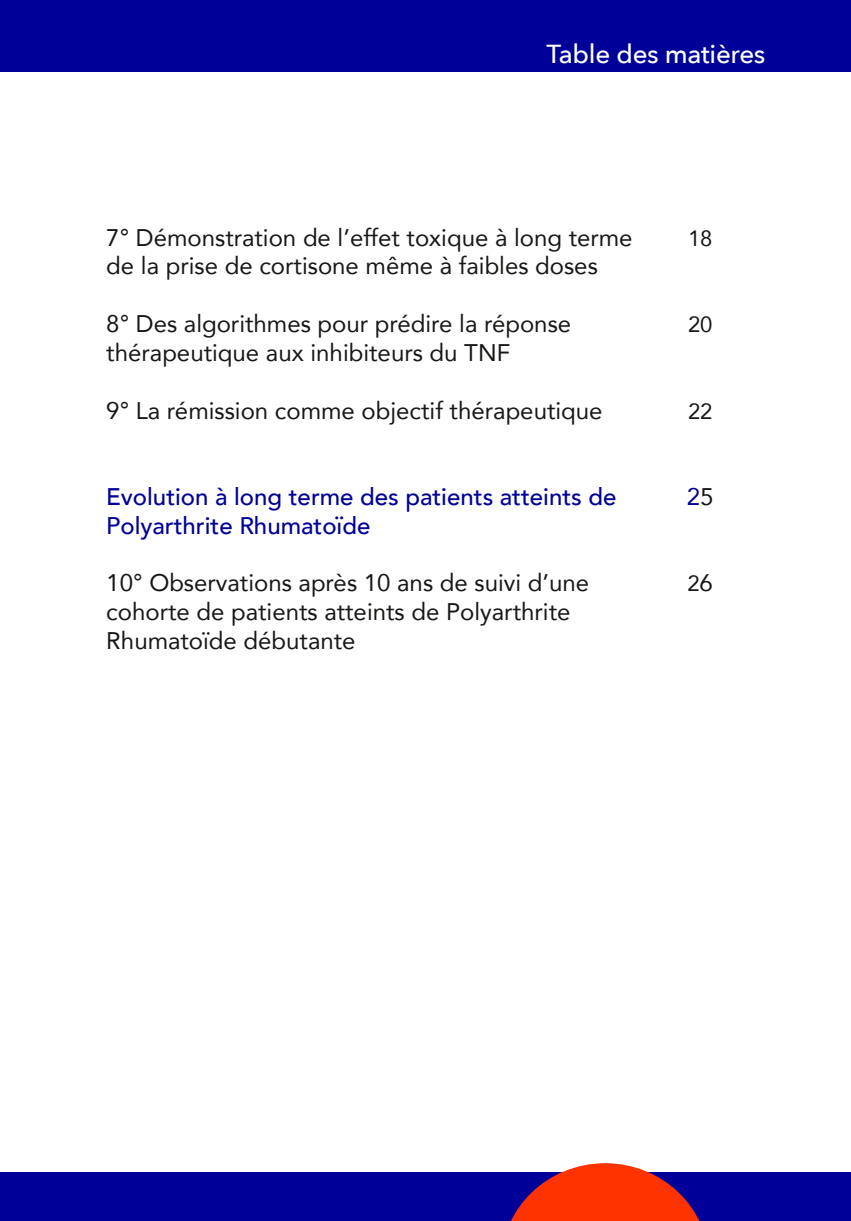
<style>
.page{position:relative;width:851px;height:1221px;background:#fff}
.page>*{position:absolute;margin:0;border:0;box-sizing:border-box;transform-origin:0 0}
.t1{font:500 26px "Avenir Next";letter-spacing:-.015em;color:#fff}
.t2{font:24px/28.8px "Avenir";color:#181715}
.t3{font:500 24px/28.8px "Avenir";color:#009}
.t4{font:24px "Avenir";color:#009}
.t5{font:22px "Avenir";color:#181715}
.s1{color:#181715}
.s2{font-size:24px}
</style>
<div class="page">
<div style="left:0;top:0;width:851px;height:72px;background:#009"></div>
<div style="left:0;top:1172px;width:851px;height:49px;background:#009"></div>
<svg style="left:511px;top:1163px;width:189px;height:58px"></svg>
<p class="t1" style="left:546px;top:37px;width:220px">Table des matières</p>
<p class="t2" style="left:106px;top:224px;width:528px">7° Démonstration de l’effet toxique à long terme de la prise de cortisone même à faibles doses</p>
<p class="t2" style="left:106px;top:310px;width:466px">8° Des algorithmes pour prédire la réponse thérapeutique aux inhibiteurs du TNF</p>
<p class="t2" style="left:106px;top:396px;width:498px">9° La rémission comme objectif thérapeutique</p>
<p class="t3" style="left:106px;top:483px;width:511px">Evolution à long terme des patients atteints de<br>Polyarthrite Rhumatoïde</p>
<p class="t2" style="left:106px;top:569px;width:484px">10° Observations après 10 ans de suivi d’une cohorte de patients atteints de Polyarthrite<br>Rhumatoïde débutante</p>
<p class="t5" style="left:688px;top:224px;width:26px">18</p>
<p class="t5" style="left:688px;top:310px;width:26px">20</p>
<p class="t5" style="left:688px;top:396px;width:26px">22</p>
<p class="t4" style="left:687px;top:481px;width:28px">2<span class="s1">5</span></p>
<p class="t5" style="left:687px;top:569px;width:27px">2<span class="s2">6</span></p>
</div>
